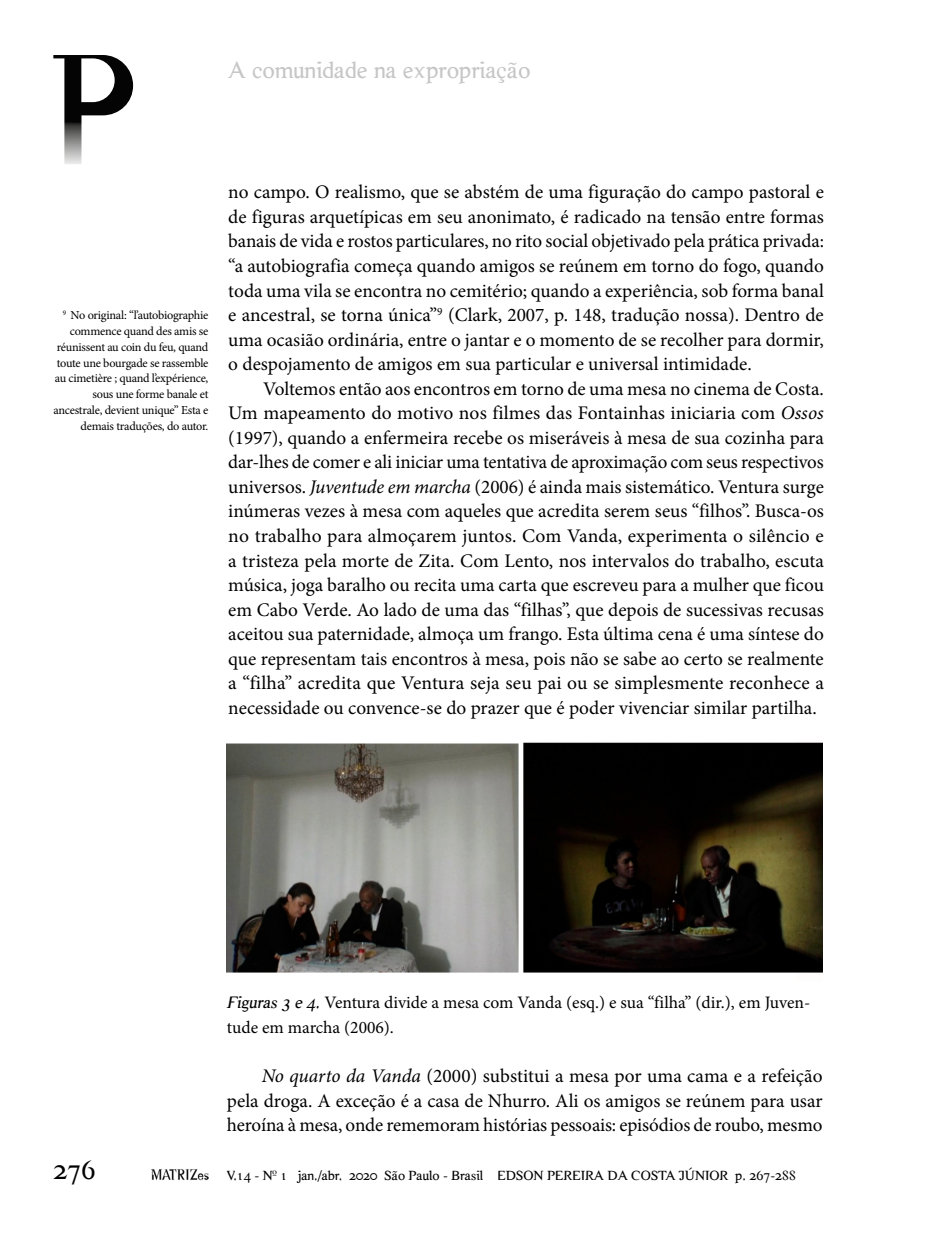
<style>
.page{position:relative;width:943px;height:1241px;background:#fff}
.page>*{position:absolute;margin:0;border:0;box-sizing:border-box;transform-origin:0 0}
.t1{font:28px "Hard Times";color:#000}
.t2{font:24.5px "Hard Times";color:#c6c6c6}
.t3{font:19.25px/24.5px "Minion Pro";color:#000;text-align:justify}
.t4{font:17.5px/24.5px "Minion Pro";color:#000}
.t5{font:14px "Hard Times";color:#000}
.t6{font:12.25px/15.8px "Minion Pro";letter-spacing:-.02em;color:#000;text-align:right}
.t7{font:7.17px "Minion Pro";color:#000}
.s1{font-style:italic}
.s2{font-family:"Hard Times";font-style:italic}
</style>
<div class="page">
<img style="left:151px;top:1169px;width:57px;height:12px">
<svg style="left:53px;top:55px;width:80px;height:109px"></svg>
<img style="left:227px;top:742px;width:595px;height:231px">
<p class="t2" style="left:228px;top:56px;width:304px">A comunidade na expropriação</p>
<p class="t6" style="left:53px;top:307px;width:157px">No original: “l’autobiographie commence quand des amis se réunissent au coin du feu, quand toute une bourgade se rassemble au cimetière ; quand l’expérience, sous une forme banale et ancestrale, devient unique” Esta e demais traduções, do autor.</p>
<p class="t7" style="left:63px;top:308px;width:5px">9</p>
<p class="t3" style="left:228px;top:180px;width:597px">no campo. O realismo, que se abstém de uma figuração do campo pastoral e de figuras arquetípicas em seu anonimato, é radicado na tensão entre formas banais de vida e rostos particulares, no rito social objetivado pela prática privada: “a autobiografia começa quando amigos se reúnem em torno do fogo, quando toda uma vila se encontra no cemitério; quando a experiência, sob forma banal e ancestral, se torna única”<sup>9</sup> (Clark, 2007, p. 148, tradução nossa). Dentro de uma ocasião ordinária, entre o jantar e o momento de se recolher para dormir, o despojamento de amigos em sua particular e universal intimidade.</p>
<p class="t3" style="left:228px;top:376px;width:597px;text-indent:35px">Voltemos então aos encontros em torno de uma mesa no cinema de Costa.<br>Um mapeamento do motivo nos filmes das Fontainhas iniciaria com <span class="s1">Ossos </span>(1997), quando a enfermeira recebe os miseráveis à mesa de sua cozinha para dar-lhes de comer e ali iniciar uma tentativa de aproximação com seus respectivos universos. <span class="s1">Juventude em marcha</span> (2006) é ainda mais sistemático. Ventura surge inúmeras vezes à mesa com aqueles que acredita serem seus “filhos”. Busca-os no trabalho para almoçarem juntos. Com Vanda, experimenta o silêncio e a tristeza pela morte de Zita. Com Lento, nos intervalos do trabalho, escuta música, joga baralho ou recita uma carta que escreveu para a mulher que ficou em Cabo Verde. Ao lado de uma das “filhas”, que depois de sucessivas recusas aceitou sua paternidade, almoça um frango. Esta última cena é uma síntese do que representam tais encontros à mesa, pois não se sabe ao certo se realmente a “filha” acredita que Ventura seja seu pai ou se simplesmente reconhece a necessidade ou convence-se do prazer que é poder vivenciar similar partilha.</p>
<p class="t4" style="left:227px;top:990px;width:585px"><span class="s2">Figuras 3 e 4.</span>Ventura divide a mesa com Vanda (esq.) e sua “filha” (dir.), em Juven&shy;tude em marcha (2006).</p>
<p class="t3" style="left:227px;top:1063px;width:597px;text-indent:35px"><span class="s1">No quarto da Vanda</span> (2000) substitui a mesa por uma cama e a refeição pela droga. A exceção é a casa de Nhurro. Ali os amigos se reúnem para usar heroína à mesa, onde rememoram histórias pessoais: episódios de roubo, mesmo</p>
<h1 class="t1" style="left:53px;top:1153px;width:43px">276</h1>
<p class="t5" style="left:227px;top:1167px;width:570px">V.14 - Nº 1 jan./abr. 2020 São Paulo - Brasil EDSON PEREIRA DA COSTA JÚNIOR p. 267-288</p>
</div>
